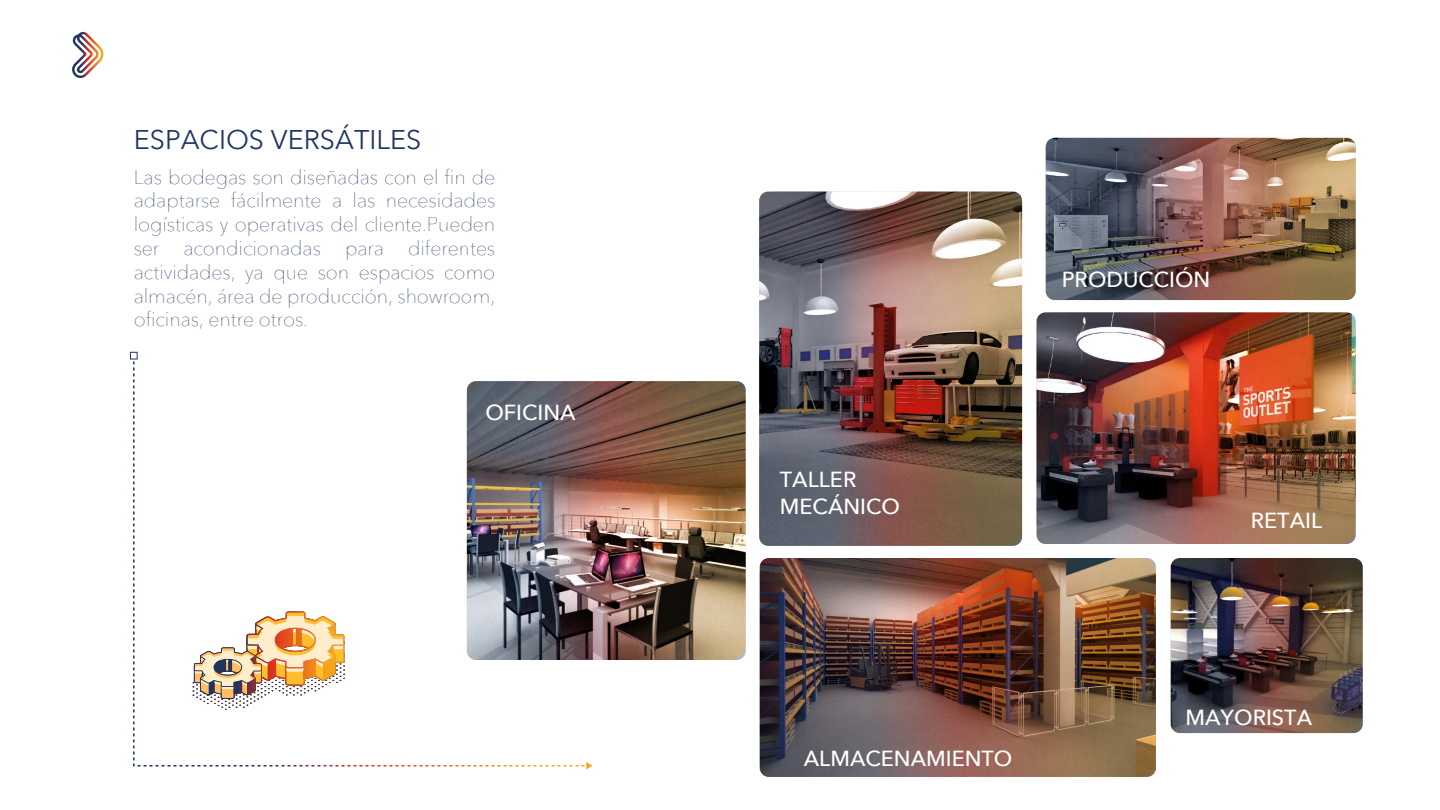
<style>
.page{position:relative;width:1440px;height:810px;background:#fff}
.page>*{position:absolute;margin:0;border:0;box-sizing:border-box;transform-origin:0 0}
.t1{font:27px "Avenir Next";color:#1f3562}
.t2{font:500 21.75px/26.7px "Avenir Next";color:#fff}
.t3{font:200 19.88px/23.9px "Avenir Next";letter-spacing:-.005em;color:#203461;text-align:justify}
</style>
<div class="page">
<svg style="left:133px;top:361px;width:452px;height:406px"></svg>
<svg style="left:130px;top:352px;width:8px;height:8px"></svg>
<svg style="left:586px;top:762px;width:7px;height:7px"></svg>
<img style="left:760px;top:558px;width:396px;height:219px;border-radius:17px">
<img style="left:759px;top:192px;width:263px;height:354px;border-radius:17px">
<img style="left:467px;top:381px;width:279px;height:279px;border-radius:17px">
<img style="left:1037px;top:312px;width:319px;height:232px;border-radius:17px">
<img style="left:1171px;top:558px;width:192px;height:175px;border-radius:17px">
<img style="left:1046px;top:138px;width:310px;height:162px;border-radius:9px">
<svg style="left:192px;top:611px;width:153px;height:99px"></svg>
<svg style="left:72px;top:32px;width:31px;height:46px"></svg>
<h1 class="t1" style="left:134px;top:117px;width:289px">ESPACIOS VERSÁTILES</h1>
<p class="t3" style="left:134px;top:163px;width:363px">Las bodegas son diseñadas con el fin de adaptarse fácilmente a las necesidades logísticas y operativas del cliente.Pueden ser acondicionadas para diferentes actividades, ya que son espacios como almacén, área de producción, showroom, oficinas, entre otros.</p>
<p class="t2" style="left:485px;top:398px;width:92px">OFICINA</p>
<p class="t2" style="left:1062px;top:266px;width:150px">PRODUCCIÓN</p>
<p class="t2" style="left:780px;top:466px;width:122px">TALLER<br>MECÁNICO</p>
<p class="t2" style="left:804px;top:744px;width:210px">ALMACENAMIENTO</p>
<p class="t2" style="left:1251px;top:507px;width:73px">RETAIL</p>
<p class="t2" style="left:1186px;top:704px;width:128px">MAYORISTA</p>
</div>
